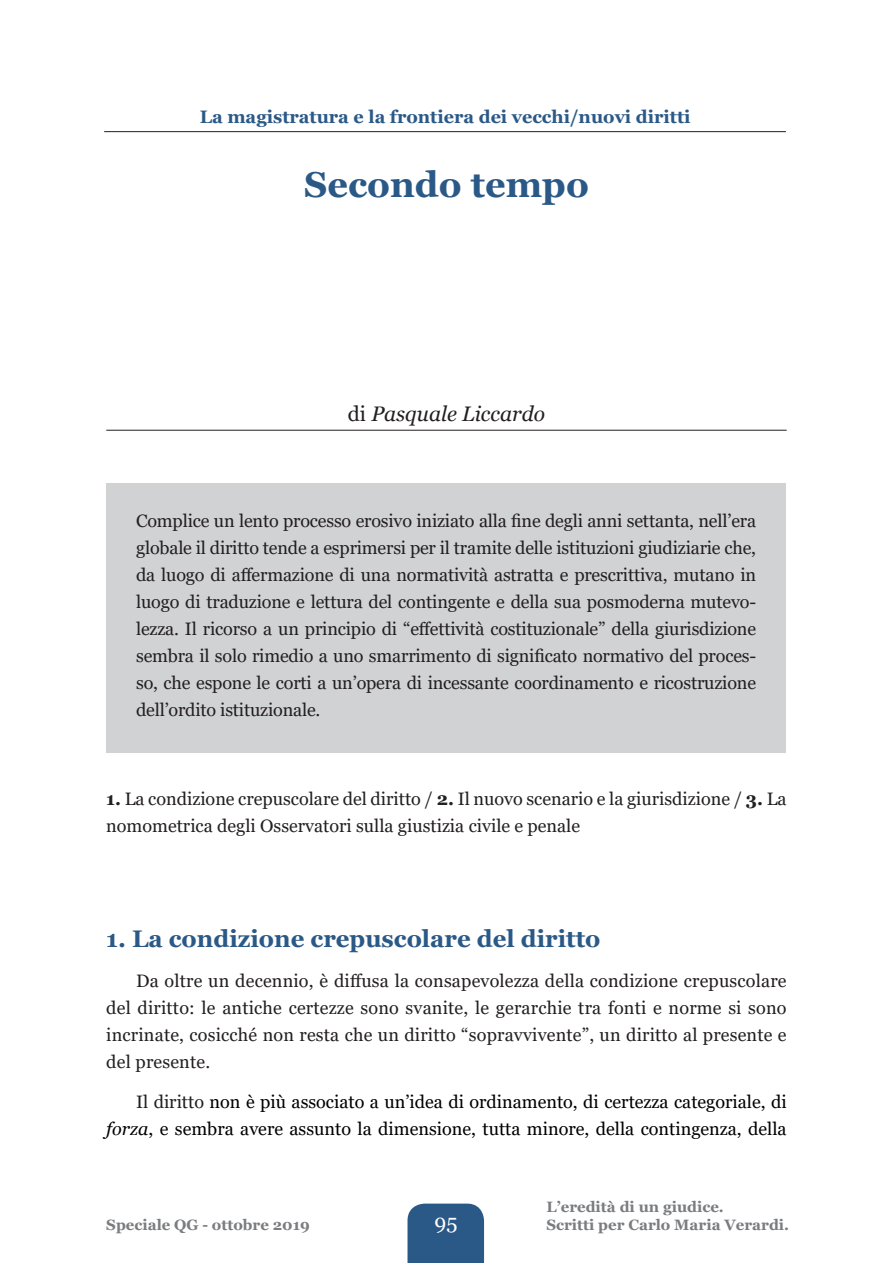
<style>
.page{position:relative;width:893px;height:1263px;background:#fff}
.page>*{position:absolute;margin:0;border:0;box-sizing:border-box;transform-origin:0 0}
.titolo{font:700 36px "Georgia";color:#2b5987}
.sottotitolo1{font:700 24px "Georgia";color:#2b5987}
.autore{font:italic 21px "Georgia";color:#231f20}
.t1{font:21px "Georgia";color:#fff}
.sommario{font:18px/27px "Georgia";letter-spacing:-.01em;color:#231f20;text-align:justify}
.testo{font:18px/27px "Georgia";color:#231f20}
.testo-2{font:18px/27px "Georgia";color:#000;text-align:right}
.t2{font:700 18px "Georgia";color:#2b5987}
.t3{font:700 15px/18px "Georgia";color:#7a7c7f}
.s1{font-style:normal}
.s2{font-weight:700}
.s3{color:#231f20}
.s4{font-style:italic}
</style>
<div class="page">
<div style="left:407px;top:1203px;width:77px;height:60px;background:#2b5987"></div>
<hr style="left:104px;top:131px;width:682px;height:1px;background:#231f20">
<hr style="left:106px;top:430px;width:681px;height:1px;background:#231f20">
<div style="left:106px;top:483px;width:680px;height:270px;background:#d1d2d4"></div>
<p class="t2" style="left:200px;top:105px;width:492px">La magistratura e la frontiera dei vecchi/nuovi diritti</p>
<p class="titolo" style="left:304px;top:162px;width:286px">Secondo tempo</p>
<p class="autore" style="left:348px;top:401px;width:199px"><span class="s1">di</span> Pasquale Liccardo</p>
<p class="sommario" style="left:136px;top:507px;width:622px">Complice un lento processo erosivo iniziato alla fine degli anni settanta, nell’era globale il diritto tende a esprimersi per il tramite delle istituzioni giudiziarie che, da luogo di affermazione di una normatività astratta e prescrittiva, mutano in luogo di traduzione e lettura del contingente e della sua posmoderna mutevo&shy;lezza. Il ricorso a un principio di “effettività costituzionale” della giurisdizione sembra il solo rimedio a uno smarrimento di significato normativo del proces&shy;so, che espone le corti a un’opera di incessante coordinamento e ricostruzione dell’ordito istituzionale.</p>
<p class="testo" style="left:106px;top:785px;width:682px"><span class="s2">1.</span> La condizione crepuscolare del diritto / <span class="s2">2.</span> Il nuovo scenario e la giurisdizione / <span class="s2">3.</span> La nomometrica degli Osservatori sulla giustizia civile e penale</p>
<p class="sottotitolo1" style="left:106px;top:923px;width:496px">1. La condizione crepuscolare del diritto</p>
<p class="testo" style="left:106px;top:968px;width:682px;text-align:justify;text-indent:30px">Da oltre un decennio, è diffusa la consapevolezza della condizione crepuscolare del diritto: le antiche certezze sono svanite, le gerarchie tra fonti e norme si sono incrinate, cosicché non resta che un diritto “sopravvivente”, un diritto al presente e del presente.</p>
<p class="testo-2" style="left:106px;top:1088px;width:682px"><span class="s3">Il diritto</span> non è più associato a un’idea di ordinamento, di certezza categoriale, di <span class="s4">forza</span>, e sembra avere assunto la dimensione, tutta minore, della contingenza, della</p>
<p class="t3" style="left:106px;top:1215px;width:205px">Speciale QG - ottobre 2019</p>
<p class="t1" style="left:434px;top:1209px;width:24px">95</p>
<p class="t3" style="left:546px;top:1197px;width:244px">L’eredità di un giudice.<br>Scritti per Carlo Maria Verardi.</p>
</div>
